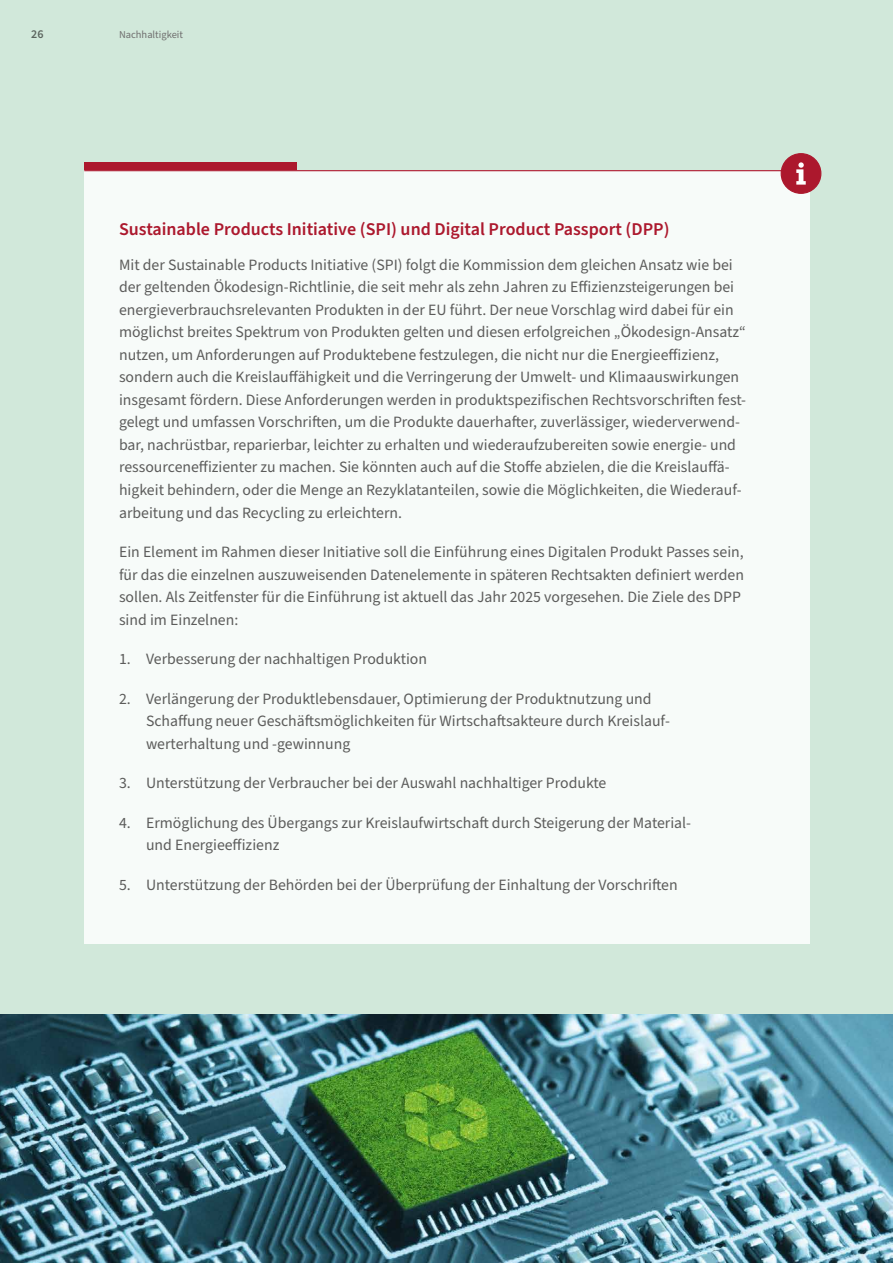
<style>
.page{position:relative;width:893px;height:1263px;background:#d1e8da}
.page>*{position:absolute;margin:0;border:0;box-sizing:border-box;transform-origin:0 0}
.t1{font:600 18px "Source Sans Pro";color:#ac182d}
.t2{font:15.75px/22.5px "Source Sans Pro";color:#5c5c5b}
.t3{font:600 12px "Source Sans Pro";color:#706f6f}
.t4{font:10.5px "Source Sans Pro";color:#706f6f}
</style>
<div class="page">
<div style="left:84px;top:162px;width:212px;height:8px;background:#ac182d"></div>
<div style="left:84px;top:170px;width:725px;height:774px;background:#f7fbf9"></div>
<hr style="left:84px;top:170px;width:725px;height:1px;background:#ac182d">
<div style="left:781px;top:154px;width:40px;height:39px;background:#ac182d;border-radius:50%"></div>
<div style="left:781px;top:153px;width:40px;height:41px;border:1px solid #ac182d;border-radius:50%"></div>
<svg style="left:796px;top:162px;width:10px;height:23px"></svg>
<img style="left:0;top:1014px;width:892px;height:249px">
<p class="t3" style="left:31px;top:26px;width:14px">26</p>
<p class="t4" style="left:119px;top:27px;width:66px">Nachhaltigkeit</p>
<p class="t1" style="left:119px;top:217px;width:552px">Sustainable Products Initiative (SPI) und Digital Product Passport (DPP)</p>
<p class="t2" style="left:119px;top:254px;width:629px">Mit der Sustainable Products Initiative (SPI) folgt die Kommission dem gleichen Ansatz wie bei der geltenden Ökodesign-Richtlinie, die seit mehr als zehn Jahren zu Effizienzsteigerungen bei energieverbrauchsrelevanten Produkten in der EU führt. Der neue Vorschlag wird dabei für ein möglichst breites Spektrum von Produkten gelten und diesen erfolgreichen „Ökodesign-Ansatz“ nutzen, um Anforderungen auf Produktebene festzulegen, die nicht nur die Energieeffizienz, sondern auch die Kreislauffähigkeit und die Verringerung der Umwelt- und Klimaauswirkungen insgesamt fördern. Diese Anforderungen werden in produktspezifischen Rechtsvorschriften fest&shy;gelegt und umfassen Vorschriften, um die Produkte dauerhafter, zuverlässiger, wiederverwend&shy;bar, nachrüstbar, reparierbar, leichter zu erhalten und wiederaufzubereiten sowie energie- und ressourceneffizienter zu machen. Sie könnten auch auf die Stoffe abzielen, die die Kreislauffä&shy;higkeit behindern, oder die Menge an Rezyklatanteilen, sowie die Möglichkeiten, die Wiederauf&shy;arbeitung und das Recycling zu erleichtern.</p>
<p class="t2" style="left:119px;top:541px;width:626px">Ein Element im Rahmen dieser Initiative soll die Einführung eines Digitalen Produkt Passes sein, für das die einzelnen auszuweisenden Datenelemente in späteren Rechtsakten definiert werden sollen. Als Zeitfenster für die Einführung ist aktuell das Jahr 2025 vorgesehen. Die Ziele des DPP sind im Einzelnen:</p>
<p class="t2" style="left:119px;top:648px;width:309px">1. Verbesserung der nachhaltigen Produktion</p>
<p class="t2" style="left:146px;top:687px;width:525px;text-indent:-27px">2. Verlängerung der Produktlebensdauer, Optimierung der Produktnutzung und<br>Schaffung neuer Geschäftsmöglichkeiten für Wirtschaftsakteure durch Kreislauf&shy;werterhaltung und -gewinnung</p>
<p class="t2" style="left:119px;top:772px;width:489px">3. Unterstützung der Verbraucher bei der Auswahl nachhaltiger Produkte</p>
<p class="t2" style="left:146px;top:811px;width:547px;text-indent:-27px">4. Ermöglichung des Übergangs zur Kreislaufwirtschaft durch Steigerung der Material&shy;und Energieeffizienz</p>
<p class="t2" style="left:119px;top:874px;width:560px">5. Unterstützung der Behörden bei der Überprüfung der Einhaltung der Vorschriften</p>
</div>
